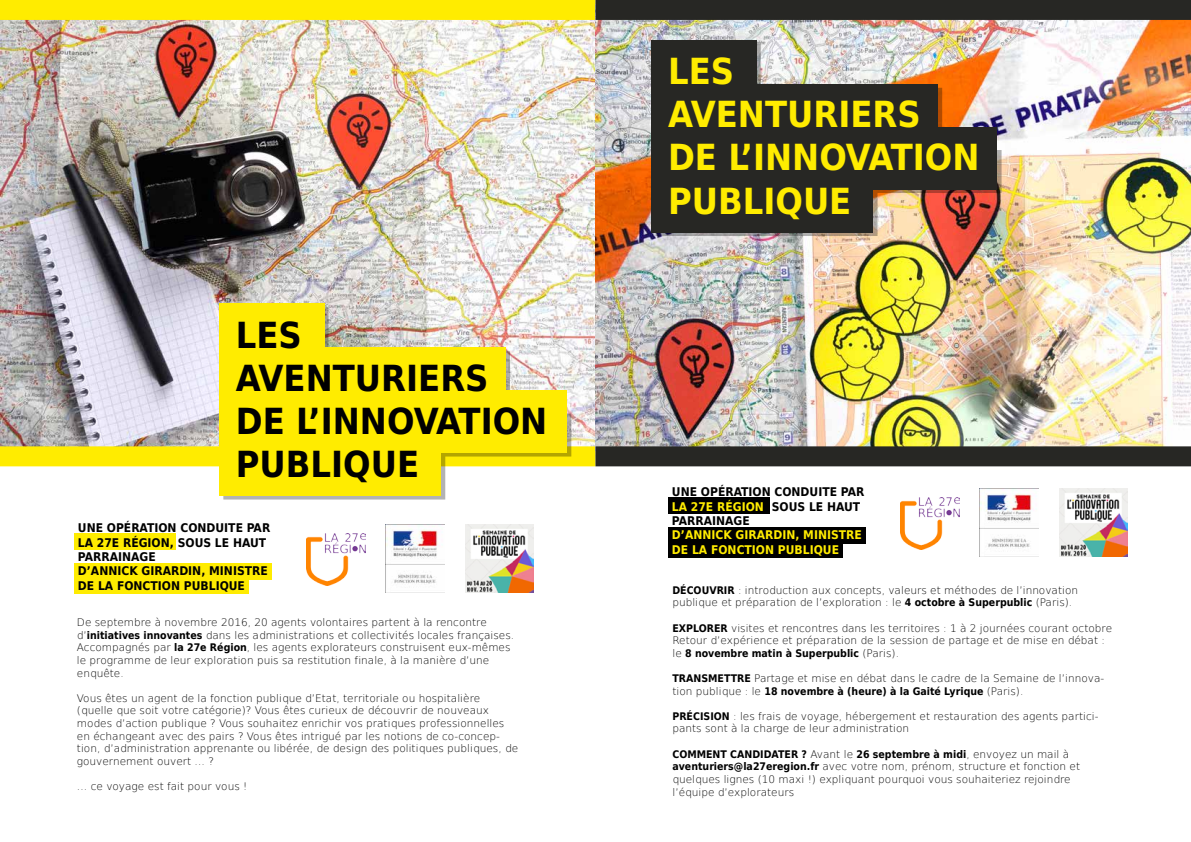
<style>
.page{position:relative;width:1191px;height:842px;background:#fff}
.page>*{position:absolute;margin:0;border:0;box-sizing:border-box;transform-origin:0 0}
.t1{font:700 36px/43.2px "DejaVu Sans Condensed";color:#000}
.t2{font:700 36px/43.2px "DejaVu Sans Condensed";color:#ffec00}
.t3{font:700 12px/14.4px "DejaVu Sans Condensed";color:#000}
.t4{font:700 12px/14.4px "DejaVu Sans Condensed";color:#ffec00}
.t5{font:200 10.5px/12.6px "DejaVu Sans";color:#000}
.t6{font:700 10.5px "DejaVu Sans Condensed";color:#000}
.s1{font-family:"DejaVu Sans Condensed";font-weight:700}
.s2{color:#ffec00}
.s3{font-family:"DejaVu Sans";font-weight:200}
</style>
<div class="page">
<img style="left:0;top:20px;width:595px;height:426px">
<div style="left:0;top:446px;width:595px;height:20px;background:#ffec00"></div>
<div style="left:0;top:0;width:595px;height:20px;background:#ffec00"></div>
<img style="left:223px;top:308px;width:348px;height:191px">
<div style="left:219px;top:304px;width:105px;height:62px;background:#ffec00"></div>
<div style="left:219px;top:347px;width:287px;height:63px;background:#ffec00"></div>
<div style="left:219px;top:390px;width:348px;height:63px;background:#ffec00"></div>
<div style="left:219px;top:433px;width:222px;height:63px;background:#ffec00"></div>
<div style="left:74px;top:534px;width:102px;height:16px;background:#ffec00"></div>
<div style="left:74px;top:563px;width:197px;height:16px;background:#ffec00"></div>
<div style="left:74px;top:577px;width:175px;height:16px;background:#ffec00"></div>
<img style="left:306px;top:533px;width:59px;height:53px">
<img style="left:385px;top:524px;width:59px;height:68px">
<img style="left:466px;top:524px;width:68px;height:68px">
<img style="left:596px;top:20px;width:595px;height:426px">
<div style="left:595px;top:446px;width:596px;height:20px;background:#272724"></div>
<div style="left:595px;top:0;width:596px;height:20px;background:#272724"></div>
<img style="left:655px;top:44px;width:346px;height:192px">
<div style="left:651px;top:40px;width:105px;height:63px;background:#272724"></div>
<div style="left:651px;top:84px;width:287px;height:62px;background:#272724"></div>
<div style="left:651px;top:127px;width:346px;height:62px;background:#272724"></div>
<div style="left:651px;top:170px;width:222px;height:62px;background:#272724"></div>
<div style="left:668px;top:498px;width:102px;height:16px;background:#000"></div>
<div style="left:668px;top:527px;width:197px;height:16px;background:#000"></div>
<div style="left:668px;top:541px;width:174px;height:16px;background:#000"></div>
<img style="left:900px;top:497px;width:59px;height:53px">
<img style="left:979px;top:488px;width:59px;height:68px">
<img style="left:1059px;top:488px;width:68px;height:68px">
<h1 class="t1" style="left:236px;top:312px;width:313px">LES<br>AVENTURIERS<br>DE L’INNOVATION<br>PUBLIQUE</h1>
<p class="t3" style="left:78px;top:520px;width:194px">UNE OPÉRATION CONDUITE PAR<br>LA 27E RÉGION, SOUS LE HAUT<br>PARRAINAGE<br>D’ANNICK GIRARDIN, MINISTRE<br>DE LA FONCTION PUBLIQUE</p>
<p class="t5" style="left:77px;top:615px;width:439px">De septembre à novembre 2016, 20 agents volontaires partent à la rencontre d’<span class="s1">initiatives innovantes</span> dans les administrations et collectivités locales françaises.<br>Accompagnés par <span class="s1">la 27e Région</span>, les agents explorateurs construisent eux-mêmes le programme de leur exploration puis sa restitution finale, à la manière d’une enquête.</p>
<p class="t5" style="left:77px;top:691px;width:443px">Vous êtes un agent de la fonction publique d’Etat, territoriale ou hospitalière (quelle que soit votre catégorie)? Vous êtes curieux de découvrir de nouveaux modes d’action publique ? Vous souhaitez enrichir vos pratiques professionnelles en échangeant avec des pairs ? Vous êtes intrigué par les notions de co-concep&shy;tion, d’administration apprenante ou libérée, de design des politiques publiques, de gouvernement ouvert … ?</p>
<p class="t5" style="left:77px;top:779px;width:172px">… ce voyage est fait pour vous !</p>
<h1 class="t2" style="left:668px;top:49px;width:313px">LES<br>AVENTURIERS<br>DE L’INNOVATION<br>PUBLIQUE</h1>
<p class="t3" style="left:672px;top:484px;width:194px">UNE OPÉRATION CONDUITE PAR<br><span class="s2">LA 27E RÉGION</span>, SOUS LE HAUT<br>PARRAINAGE</p>
<p class="t4" style="left:672px;top:528px;width:191px">D’ANNICK GIRARDIN, MINISTRE<br>DE LA FONCTION PUBLIQUE</p>
<p class="t5" style="left:672px;top:583px;width:407px"><span class="s1">DÉCOUVRIR</span> : introduction aux concepts, valeurs et méthodes de l’innovation publique et préparation de l’exploration : le <span class="s1">4 octobre à Superpublic</span> (Paris).</p>
<p class="t5" style="left:672px;top:621px;width:441px"><span class="s1">EXPLORER</span> visites et rencontres dans les territoires : 1 à 2 journées courant octobre<br>Retour d’expérience et préparation de la session de partage et de mise en débat :</p>
<p class="t6" style="left:672px;top:644px;width:228px"><span class="s3">le</span> 8 novembre matin à Superpublic <span class="s3">(Paris).</span></p>
<p class="t5" style="left:672px;top:671px;width:433px"><span class="s1">TRANSMETTRE</span> Partage et mise en débat dans le cadre de la Semaine de l’innova-</p>
<p class="t6" style="left:672px;top:682px;width:352px"><span class="s3">tion publique : le</span> 18 novembre à (heure) à la Gaité Lyrique <span class="s3">(Paris).</span></p>
<p class="t5" style="left:672px;top:709px;width:428px"><span class="s1">PRÉCISION</span> : les frais de voyage, hébergement et restauration des agents partici&shy;pants sont à la charge de leur administration</p>
<p class="t6" style="left:672px;top:745px;width:398px">COMMENT CANDIDATER ? <span class="s3">Avant le</span> 26 septembre à midi<span class="s3">, envoyez un mail à</span></p>
<p class="t5" style="left:672px;top:760px;width:409px"><span class="s1">aventuriers@la27eregion.fr</span> avec votre nom, prénom, structure et fonction et quelques lignes (10 maxi !) expliquant pourquoi vous souhaiteriez rejoindre l’équipe d’explorateurs</p>
</div>
